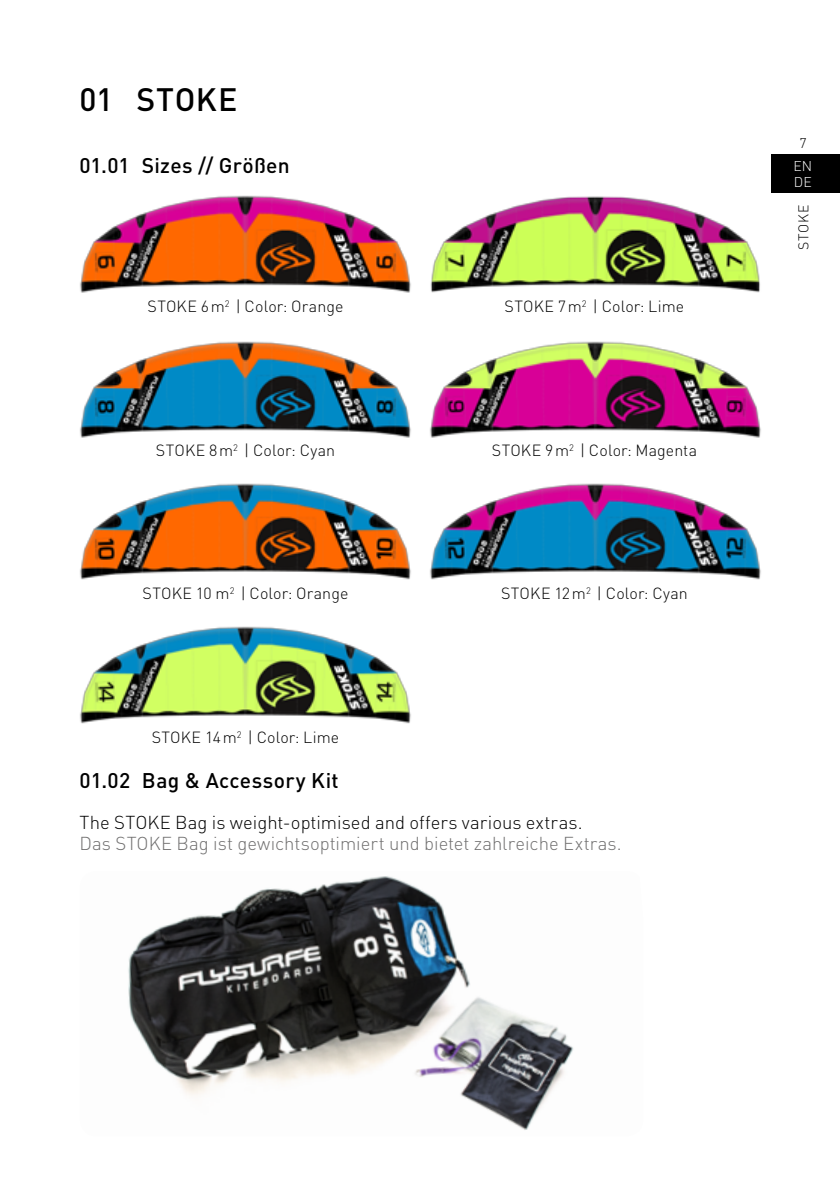
<style>
.page{position:relative;width:840px;height:1191px;background:#fff}
.page>*{position:absolute;margin:0;border:0;box-sizing:border-box;transform-origin:0 0}
.t1{font:500 32px "DIN Pro";letter-spacing:.02em;color:#000}
.t2{font:500 21px "DIN Pro";letter-spacing:.015em;color:#000}
.t3{font:300 18.4px "DIN Pro";color:#706f6f}
.t4{font:300 18.4px "DIN Pro";color:#000}
.t5{font:300 16px "DIN Pro";letter-spacing:.005em;color:#000}
.t6{font:300 14px "DIN Pro";letter-spacing:.06em;color:#000}
.t7{font:300 14px/16px "DIN Pro";color:#fff}
</style>
<div class="page">
<div style="left:771px;top:154px;width:68px;height:39px;background:#000"></div>
<img style="left:128px;top:876px;width:446px;height:254px">
<img style="left:80px;top:195px;width:331px;height:98px">
<img style="left:80px;top:341px;width:331px;height:97px">
<img style="left:80px;top:483px;width:331px;height:97px">
<img style="left:80px;top:626px;width:331px;height:98px">
<img style="left:430px;top:196px;width:330px;height:97px">
<img style="left:430px;top:341px;width:331px;height:97px">
<img style="left:430px;top:483px;width:331px;height:97px">
<h1 class="t1" style="left:80px;top:78px;width:159px">01 STOKE</h1>
<h2 class="t2" style="left:79px;top:151px;width:212px">01.01 Sizes // Größen</h2>
<p class="t5" style="left:147px;top:295px;width:197px">STOKE 6m<sup>2</sup> | Color: Orange</p>
<p class="t5" style="left:504px;top:295px;width:181px">STOKE 7m<sup>2</sup> | Color: Lime</p>
<p class="t5" style="left:156px;top:439px;width:180px">STOKE 8m<sup>2</sup> | Color: Cyan</p>
<p class="t5" style="left:491px;top:439px;width:207px">STOKE 9m<sup>2</sup> | Color: Magenta</p>
<p class="t5" style="left:142px;top:582px;width:207px">STOKE 10 m<sup>2</sup> | Color: Orange</p>
<p class="t5" style="left:501px;top:582px;width:188px">STOKE 12m<sup>2</sup> | Color: Cyan</p>
<p class="t5" style="left:152px;top:726px;width:189px">STOKE 14m<sup>2</sup> | Color: Lime</p>
<h2 class="t2" style="left:79px;top:766px;width:260px">01.02 Bag &amp; Accessory Kit</h2>
<p class="t4" style="left:79px;top:810px;width:504px">The STOKE Bag is weight-optimised and offers various extras.</p>
<p class="t3" style="left:79px;top:830px;width:543px">Das STOKE Bag ist gewichtsoptimiert und bietet zahlreiche Extras.</p>
<p class="t6" style="left:799px;top:134px;width:9px">7</p>
<p class="t7" style="left:793px;top:157px;width:20px">EN<br>DE</p>
<p class="t6" style="left:793px;top:250px;width:47px;rotate:-90deg">STOKE</p>
</div>
